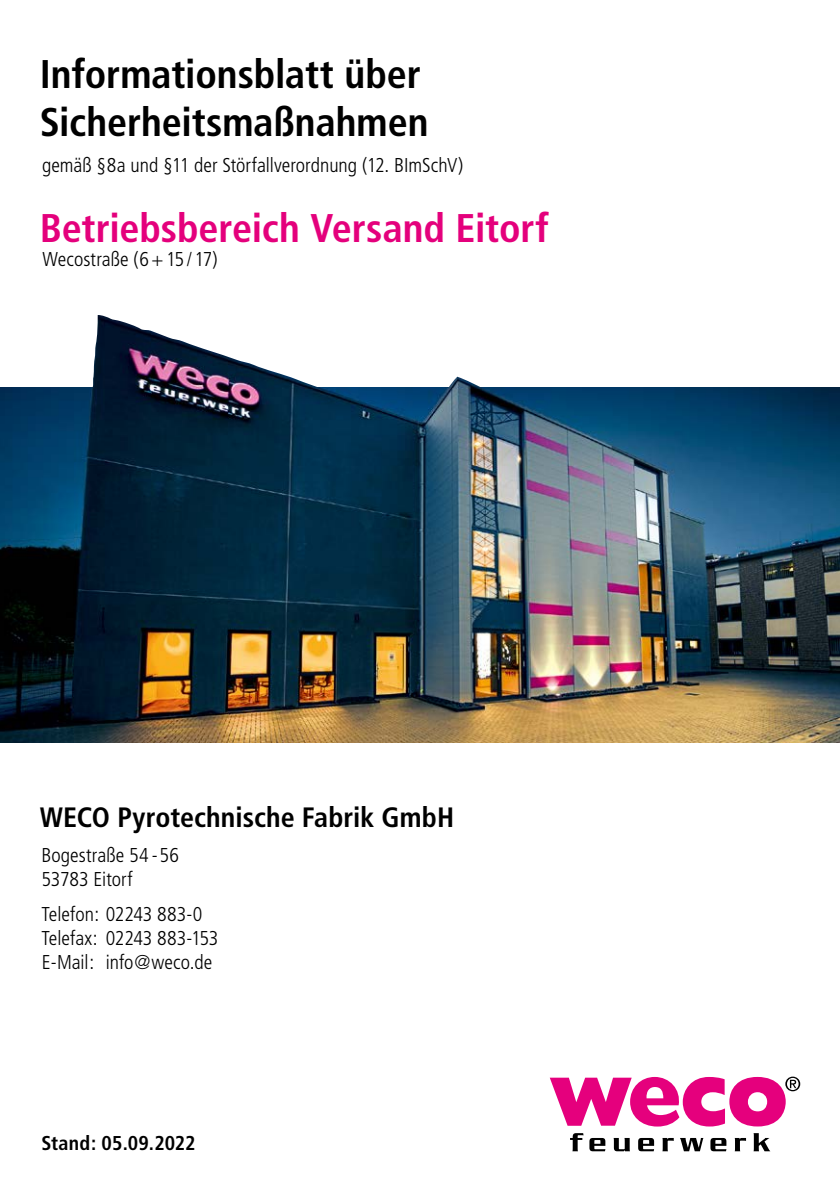
<style>
.page{position:relative;width:840px;height:1191px;background:#fff}
.page>*{position:absolute;margin:0;border:0;box-sizing:border-box;transform-origin:0 0}
.t1{font:700 condensed 40px/48px "Frutiger";color:#000}
.t2{font:700 condensed 40px "Frutiger";letter-spacing:-.005em;color:#e4007c}
.t3{font:700 condensed 28px "Frutiger";color:#000}
.t4{font:300 condensed 20px/24px "Frutiger";color:#000}
.t5{font:700 condensed 20px "Frutiger";letter-spacing:.01em;color:#000}
</style>
<div class="page">
<img style="left:0;top:315px;width:839px;height:428px">
<svg style="left:570px;top:1133px;width:13px;height:18px"></svg>
<svg style="left:589px;top:1138px;width:16px;height:13px"></svg>
<svg style="left:613px;top:1138px;width:16px;height:13px"></svg>
<svg style="left:638px;top:1138px;width:15px;height:13px"></svg>
<svg style="left:662px;top:1138px;width:11px;height:13px"></svg>
<svg style="left:680px;top:1138px;width:23px;height:13px"></svg>
<svg style="left:710px;top:1138px;width:16px;height:13px"></svg>
<svg style="left:734px;top:1138px;width:11px;height:13px"></svg>
<svg style="left:753px;top:1133px;width:16px;height:18px"></svg>
<svg style="left:549px;top:1076px;width:250px;height:50px"></svg>
<h1 class="t1" style="left:40px;top:50px;width:390px">Informationsblatt über<br>Sicherheitsmaßnahmen</h1>
<p class="t4" style="left:42px;top:153px;width:422px">gemäß §8a und §11 der Störfallverordnung (12. BImSchV)</p>
<h1 class="t2" style="left:40px;top:205px;width:510px">Betriebsbereich Versand Eitorf</h1>
<p class="t4" style="left:43px;top:247px;width:176px">Wecostraße (6+15 / 17)</p>
<h2 class="t3" style="left:40px;top:800px;width:415px">WECO Pyrotechnische Fabrik GmbH</h2>
<p class="t4" style="left:41px;top:843px;width:139px">Bogestraße 54 -56<br>53783 Eitorf</p>
<p class="t4" style="left:41px;top:902px;width:178px">Telefon: 02243 883-0<br>Telefax: 02243 883-153<br>E-Mail: info@weco.de</p>
<p class="t5" style="left:41px;top:1131px;width:156px">Stand: 05.09.2022</p>
</div>
